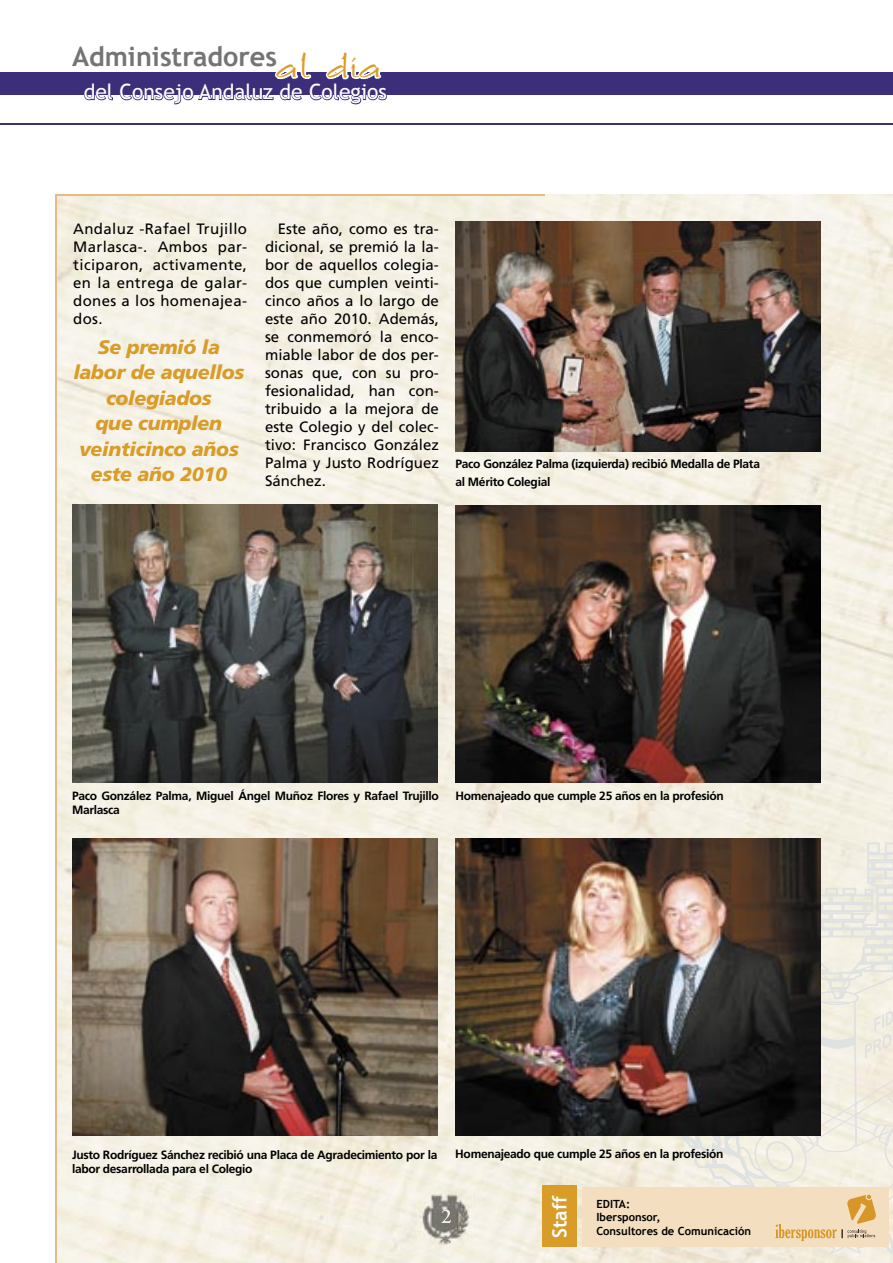
<style>
.page{position:relative;width:893px;height:1263px;background:#fff}
.page>*{position:absolute;margin:0;border:0;box-sizing:border-box;transform-origin:0 0}
.t1{font:700 27px "Trebuchet MS";color:#747474}
.t2{font:21px "Trebuchet MS";color:#fff}
.t3{font:italic 900 19.5px/25.5px "Frutiger";letter-spacing:-.015em;color:#d99c29;text-align:center}
.t4{font:700 19.5px "Trebuchet MS";color:#fff}
.t5{font:15px/18px "Frutiger";letter-spacing:.015em;color:#000;text-align:justify}
.t6{font:700 12px/14.4px "Frutiger";letter-spacing:-.025em;color:#000}
.t7{font:700 11.25px/13.5px "Trebuchet MS";color:#000}
.s1{font-family:"Ruling Script Two";font-weight:400;font-size:36px;color:#d99c29}
</style>
<div class="page">
<div style="left:0;top:72px;width:893px;height:22px;background:#3c2e79"></div>
<hr style="left:0;top:123px;width:893px;height:1px;background:#3c2e79">
<img style="left:57px;top:194px;width:836px;height:1069px">
<img style="left:417px;top:1191px;width:55px;height:57px">
<img style="left:441px;top:1209px;width:10px;height:14px">
<svg style="left:83px;top:72px;width:305px;height:53px"></svg>
<hr style="left:56px;top:194px;width:488px;height:1px;background:#e6bc86">
<hr style="left:55px;top:194px;width:2px;height:1069px;background:#e6bc86">
<svg style="left:651px;top:1135px;width:62px;height:120px;background:#ede9dc"></svg>
<div style="left:583px;top:1187px;width:306px;height:60px;background:#f3debf"></div>
<svg style="left:713px;top:860px;width:180px;height:397px"></svg>
<div style="left:542px;top:1186px;width:35px;height:61px;background:#d99c29"></div>
<img style="left:455px;top:505px;width:366px;height:277px">
<img style="left:455px;top:839px;width:366px;height:296px">
<img style="left:455px;top:221px;width:366px;height:231px">
<img style="left:72px;top:505px;width:365px;height:277px">
<img style="left:72px;top:839px;width:365px;height:296px">
<h1 class="t1" style="left:72px;top:40px;width:311px">Administradores<span class="s1">al día</span></h1>
<h2 class="t2" style="left:84px;top:80px;width:305px">del Consejo Andaluz de Colegios</h2>
<p class="t5" style="left:73px;top:220px;width:175px">Andaluz -Rafael Trujillo Marlasca-. Ambos par&shy;ticiparon, activamente, en la entrega de galar&shy;dones a los homenajea&shy;dos.</p>
<p class="t5" style="left:265px;top:220px;width:175px;text-indent:13px">Este año, como es tra&shy;dicional, se premió la la&shy;bor de aquellos colegia&shy;dos que cumplen veinti&shy;cinco años a lo largo de este año 2010. Además, se conmemoró la enco&shy;miable labor de dos per&shy;sonas que, con su pro&shy;fesionalidad, han con&shy;tribuido a la mejora de este Colegio y del colec&shy;tivo: Francisco González Palma y Justo Rodríguez Sánchez.</p>
<h3 class="t3" style="left:73px;top:334px;width:172px">Se premió la labor de aquellos colegiados<br>que cumplen veinticinco años este año 2010</h3>
<p class="t6" style="left:455px;top:455px;width:306px;line-height:18px">Paco González Palma (izquierda) recibió Medalla de Plata al Mérito Colegial</p>
<p class="t6" style="left:72px;top:789px;width:368px">Paco González Palma, Miguel Ángel Muñoz Flores y Rafael Trujillo<br>Marlasca</p>
<p class="t6" style="left:455px;top:789px;width:270px">Homenajeado que cumple 25 años en la profesión</p>
<p class="t6" style="left:72px;top:1147px;width:367px">Justo Rodríguez Sánchez recibió una Placa de Agradecimiento por la labor desarrollada para el Colegio</p>
<p class="t6" style="left:455px;top:1146px;width:270px">Homenajeado que cumple 25 años en la profesión</p>
<h3 class="t4" style="left:547px;top:1238px;width:44px;rotate:-90deg">Staff</h3>
<p class="t7" style="left:596px;top:1197px;width:66px">EDITA:<br>Ibersponsor,</p>
<p class="t7" style="left:596px;top:1224px;width:156px">Consultores de Comunicación</p>
</div>
